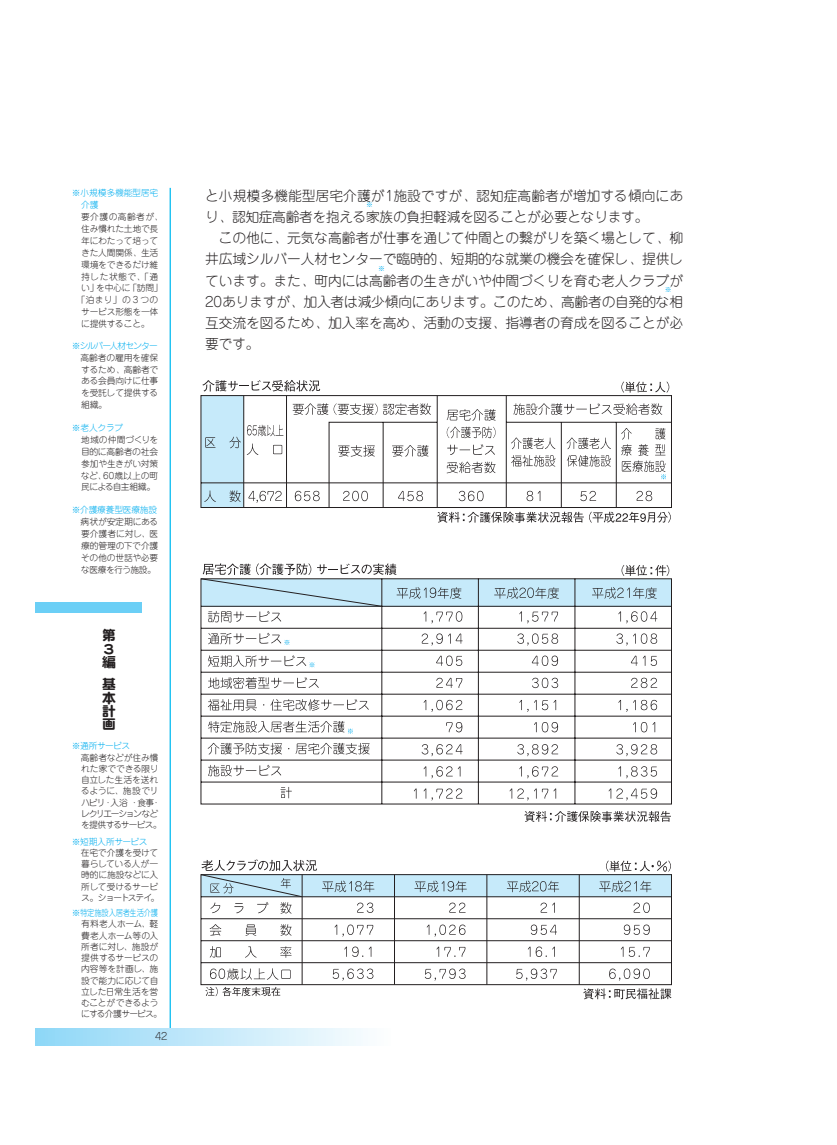
<style>
.page{position:relative;width:837px;height:1145px;background:#fff}
.page>*{position:absolute;margin:0;border:0;box-sizing:border-box;transform-origin:0 0}
.t1{font:300 13.75px/21.2px "Jun 101";letter-spacing:-.01em;color:#231f20}
.t2{font:600 13.75px/13.4px "DFP Maru Gothic";color:#231f20}
.t3{font:300 10px "Jun 101";color:#231f20}
.t4{font:300 8.75px/11.9px "Jun 101";letter-spacing:-.025em;color:#231f20;text-align:right}
.t5{font:300 8.75px "Jun 101";letter-spacing:-.025em;color:#00aeef}
.t6{font:300 8.75px "Jun 101";letter-spacing:-.09em;color:#231f20}
.t7{font:300 8.75px "Jun 101";letter-spacing:.005em;color:#231f20}
.t8{font:300 8.75px "Jun 101";letter-spacing:.01em;color:#231f20}
.t9{font:300 8.75px "Jun 101";letter-spacing:-.105em;color:#00aeef}
.t10{font:300 8.75px "Jun 101";letter-spacing:.05em;color:#231f20}
.t11{font:300 8.75px "Jun 101";letter-spacing:-.14em;color:#231f20}
.t12{font:300 8.75px "Jun 101";letter-spacing:.015em;color:#231f20}
.t13{font:300 8.75px "Jun 101";letter-spacing:-.07em;color:#231f20}
.t14{font:300 6.88px "Jun 101";color:#00aeef}
.s1{color:#00aeef}
</style>
<div class="page">
<hr style="left:169px;top:188px;width:2px;height:840px;background:#00baf1">
<div style="left:35px;top:1028px;width:355px;height:17px;background:linear-gradient(to right,#8ed6f7,#fdfdfe)"></div>
<div style="left:35px;top:602px;width:107px;height:11px;background:#6bcff6"></div>
<svg style="left:621px;top:381px;width:48px;height:12px"></svg>
<svg style="left:200px;top:395px;width:471px;height:409px"></svg>
<svg style="left:202px;top:380px;width:118px;height:11px"></svg>
<svg style="left:621px;top:565px;width:48px;height:11px"></svg>
<svg style="left:205px;top:437px;width:10px;height:11px"></svg>
<svg style="left:229px;top:437px;width:12px;height:11px"></svg>
<svg style="left:494px;top:587px;width:64px;height:11px"></svg>
<svg style="left:591px;top:587px;width:65px;height:11px"></svg>
<svg style="left:204px;top:490px;width:12px;height:12px"></svg>
<svg style="left:229px;top:490px;width:12px;height:12px"></svg>
<svg style="left:421px;top:633px;width:21px;height:12px"></svg>
<svg style="left:448px;top:633px;width:14px;height:10px"></svg>
<svg style="left:436px;top:655px;width:26px;height:11px"></svg>
<svg style="left:436px;top:677px;width:26px;height:11px"></svg>
<svg style="left:423px;top:700px;width:39px;height:12px"></svg>
<svg style="left:446px;top:722px;width:16px;height:10px"></svg>
<svg style="left:421px;top:744px;width:41px;height:12px"></svg>
<svg style="left:423px;top:766px;width:37px;height:12px"></svg>
<svg style="left:414px;top:788px;width:2px;height:10px"></svg>
<svg style="left:423px;top:788px;width:39px;height:12px"></svg>
<svg style="left:519px;top:611px;width:39px;height:12px"></svg>
<svg style="left:517px;top:633px;width:41px;height:12px"></svg>
<svg style="left:531px;top:655px;width:27px;height:11px"></svg>
<svg style="left:532px;top:677px;width:26px;height:11px"></svg>
<svg style="left:519px;top:700px;width:9px;height:12px"></svg>
<svg style="left:534px;top:700px;width:22px;height:10px"></svg>
<svg style="left:534px;top:722px;width:24px;height:10px"></svg>
<svg style="left:517px;top:744px;width:41px;height:12px"></svg>
<svg style="left:519px;top:766px;width:39px;height:12px"></svg>
<svg style="left:509px;top:788px;width:19px;height:12px"></svg>
<svg style="left:534px;top:788px;width:22px;height:10px"></svg>
<svg style="left:618px;top:611px;width:2px;height:10px"></svg>
<svg style="left:626px;top:611px;width:31px;height:12px"></svg>
<svg style="left:616px;top:633px;width:41px;height:12px"></svg>
<svg style="left:630px;top:655px;width:26px;height:11px"></svg>
<svg style="left:631px;top:677px;width:26px;height:11px"></svg>
<svg style="left:618px;top:700px;width:2px;height:10px"></svg>
<svg style="left:626px;top:700px;width:31px;height:12px"></svg>
<svg style="left:632px;top:722px;width:23px;height:10px"></svg>
<svg style="left:616px;top:744px;width:41px;height:12px"></svg>
<svg style="left:618px;top:766px;width:2px;height:10px"></svg>
<svg style="left:626px;top:766px;width:30px;height:12px"></svg>
<svg style="left:608px;top:788px;width:49px;height:12px"></svg>
<svg style="left:243px;top:395px;width:428px;height:113px"></svg>
<svg style="left:437px;top:511px;width:146px;height:12px"></svg>
<svg style="left:589px;top:511px;width:81px;height:12px"></svg>
<svg style="left:524px;top:811px;width:146px;height:11px"></svg>
<svg style="left:200px;top:563px;width:262px;height:60px"></svg>
<svg style="left:208px;top:677px;width:110px;height:11px"></svg>
<svg style="left:208px;top:699px;width:49px;height:11px"></svg>
<svg style="left:270px;top:699px;width:98px;height:11px"></svg>
<svg style="left:208px;top:743px;width:74px;height:11px"></svg>
<svg style="left:295px;top:743px;width:74px;height:11px"></svg>
<svg style="left:208px;top:764px;width:73px;height:12px"></svg>
<svg style="left:280px;top:787px;width:12px;height:11px"></svg>
<svg style="left:621px;top:428px;width:44px;height:51px"></svg>
<svg style="left:208px;top:632px;width:81px;height:12px"></svg>
<svg style="left:208px;top:655px;width:106px;height:12px"></svg>
<svg style="left:208px;top:721px;width:144px;height:12px"></svg>
<svg style="left:606px;top:860px;width:64px;height:11px"></svg>
<svg style="left:200px;top:874px;width:471px;height:111px"></svg>
<svg style="left:414px;top:880px;width:52px;height:12px"></svg>
<svg style="left:506px;top:880px;width:53px;height:12px"></svg>
<svg style="left:599px;top:880px;width:52px;height:12px"></svg>
<svg style="left:205px;top:987px;width:75px;height:9px"></svg>
<svg style="left:583px;top:988px;width:88px;height:11px"></svg>
<svg style="left:210px;top:924px;width:11px;height:11px"></svg>
<svg style="left:245px;top:924px;width:11px;height:11px"></svg>
<svg style="left:280px;top:924px;width:11px;height:11px"></svg>
<svg style="left:210px;top:946px;width:11px;height:11px"></svg>
<svg style="left:245px;top:946px;width:11px;height:11px"></svg>
<svg style="left:280px;top:946px;width:11px;height:11px"></svg>
<svg style="left:210px;top:968px;width:80px;height:11px"></svg>
<svg style="left:334px;top:924px;width:39px;height:12px"></svg>
<svg style="left:344px;top:946px;width:27px;height:11px"></svg>
<svg style="left:332px;top:968px;width:41px;height:12px"></svg>
<svg style="left:449px;top:902px;width:16px;height:10px"></svg>
<svg style="left:426px;top:924px;width:39px;height:12px"></svg>
<svg style="left:436px;top:946px;width:29px;height:10px"></svg>
<svg style="left:424px;top:968px;width:41px;height:12px"></svg>
<svg style="left:540px;top:902px;width:14px;height:10px"></svg>
<svg style="left:530px;top:924px;width:27px;height:11px"></svg>
<svg style="left:527px;top:946px;width:19px;height:11px"></svg>
<svg style="left:552px;top:946px;width:2px;height:10px"></svg>
<svg style="left:516px;top:968px;width:40px;height:12px"></svg>
<svg style="left:633px;top:902px;width:16px;height:11px"></svg>
<svg style="left:623px;top:924px;width:26px;height:11px"></svg>
<svg style="left:620px;top:946px;width:29px;height:11px"></svg>
<svg style="left:609px;top:968px;width:40px;height:12px"></svg>
<svg style="left:200px;top:859px;width:174px;height:54px"></svg>
<hr style="left:302px;top:874px;width:1px;height:110px;background:#231f20">
<hr style="left:394px;top:874px;width:1px;height:110px;background:#231f20">
<hr style="left:486px;top:874px;width:1px;height:110px;background:#231f20">
<hr style="left:578px;top:874px;width:1px;height:110px;background:#231f20">
<p class="t5" style="left:72px;top:187px;width:88px">※小規模多機能型居宅</p>
<p class="t5" style="left:81px;top:199px;width:19px">介護</p>
<p class="t10" style="left:72px;top:211px;width:92px">　要介護の高齢者が、</p>
<p class="t4" style="left:81px;top:223px;width:79px">住み慣れた土地で長</p>
<p class="t4" style="left:81px;top:234px;width:79px">年にわたって培って</p>
<p class="t4" style="left:81px;top:246px;width:79px">きた人間関係、生活</p>
<p class="t4" style="left:81px;top:258px;width:79px">環境をできるだけ維</p>
<p class="t4" style="left:81px;top:270px;width:79px">持した状態で、「通</p>
<p class="t4" style="left:81px;top:282px;width:83px">い」を中心に「訪問」</p>
<p class="t4" style="left:77px;top:294px;width:83px">「泊まり」の 3 つの</p>
<p class="t4" style="left:81px;top:306px;width:79px">サービス形態を一体</p>
<p class="t4" style="left:81px;top:318px;width:70px">に提供すること。</p>
<p class="t9" style="left:72px;top:340px;width:87px">※シルバー人材センター</p>
<p class="t4" style="left:72px;top:351px;width:88px">　高齢者の雇用を確保</p>
<p class="t4" style="left:81px;top:363px;width:79px">するため、高齢者で</p>
<p class="t4" style="left:81px;top:375px;width:79px">ある会員向けに仕事</p>
<p class="t4" style="left:81px;top:387px;width:79px">を受託して提供する</p>
<p class="t4" style="left:81px;top:399px;width:27px">組織。</p>
<p class="t5" style="left:72px;top:422px;width:53px">※老人クラブ</p>
<p class="t7" style="left:72px;top:434px;width:88px">　地域の仲間づくりを</p>
<p class="t4" style="left:81px;top:445px;width:79px">目的に高齢者の社会</p>
<p class="t4" style="left:81px;top:457px;width:79px">参加や生きがい対策</p>
<p class="t8" style="left:81px;top:469px;width:79px">など、60歳以上の町</p>
<p class="t13" style="left:81px;top:481px;width:75px">民による自主組織。</p>
<p class="t4" style="left:72px;top:504px;width:88px"><span class="s1">※介護療養型医療施設</span>　病状が安定期にある要介護者に対し、医療的管理の下で介護その他の世話や必要な医療を行う施設。</p>
<p class="t2" style="left:102px;top:628px;width:15px">第<br>３編</p>
<p class="t2" style="left:102px;top:677px;width:15px;text-align:justify">基本計画</p>
<p class="t5" style="left:72px;top:740px;width:60px">※通所サービス</p>
<p class="t4" style="left:72px;top:751px;width:88px">　高齢者などが住み慣</p>
<p class="t4" style="left:81px;top:762px;width:79px">れた家でできる限り</p>
<p class="t4" style="left:81px;top:773px;width:79px">自立した生活を送れ</p>
<p class="t4" style="left:81px;top:785px;width:79px">るように、施設でリ</p>
<p class="t4" style="left:81px;top:796px;width:81px">ハビリ・入浴 ・食事・</p>
<p class="t11" style="left:81px;top:807px;width:79px">レクリエーションなど</p>
<p class="t6" style="left:81px;top:819px;width:82px">を提供するサービス。</p>
<p class="t4" style="left:81px;top:835px;width:80px;line-height:11.2px;text-align:left;text-indent:-9px"><span class="s1">※短期入所サービス<br></span>在宅で介護を受けて暮らしている人が一時的に施設などに入所して受けるサービス。ショートステイ。</p>
<p class="t5" style="left:72px;top:907px;width:88px">※特定施設入居者生活介護</p>
<p class="t12" style="left:72px;top:918px;width:88px">　有料老人ホーム、軽</p>
<p class="t4" style="left:81px;top:929px;width:79px">費老人ホーム等の入</p>
<p class="t8" style="left:81px;top:940px;width:79px">所者に対し、施設が</p>
<p class="t4" style="left:81px;top:951px;width:79px">提供するサービスの</p>
<p class="t7" style="left:81px;top:963px;width:79px">内容等を計画し、施</p>
<p class="t4" style="left:81px;top:974px;width:79px">設で能力に応じて自</p>
<p class="t4" style="left:81px;top:985px;width:79px">立した日常生活を営</p>
<p class="t4" style="left:81px;top:996px;width:79px">むことができるよう</p>
<p class="t6" style="left:81px;top:1008px;width:82px">にする介護サービス。</p>
<p class="t3" style="left:155px;top:1030px;width:14px">42</p>
<p class="t1" style="left:205px;top:184px;width:479px">と小規模多機能型居宅介護が1施設ですが、認知症高齢者が増加する傾向にあ</p>
<p class="t14" style="left:366px;top:200px;width:8px">※</p>
<p class="t1" style="left:205px;top:206px;width:479px">り、認知症高齢者を抱える家族の負担軽減を図ることが必要となります。<br>　この他に、元気な高齢者が仕事を通じて仲間との繋がりを築く場として、柳井広域シルバー人材センターで臨時的、短期的な就業の機会を確保し、提供し</p>
<p class="t14" style="left:378px;top:264px;width:8px">※</p>
<p class="t1" style="left:205px;top:269px;width:479px">ています。また、町内には高齢者の生きがいや仲間づくりを育む老人クラブが</p>
<p class="t14" style="left:664px;top:285px;width:8px">※</p>
<p class="t1" style="left:205px;top:291px;width:479px;text-align:justify">20ありますが、加入者は減少傾向にあります。このため、高齢者の自発的な相互交流を図るため、加入率を高め、活動の支援、指導者の育成を図ることが必要です。</p>
</div>
